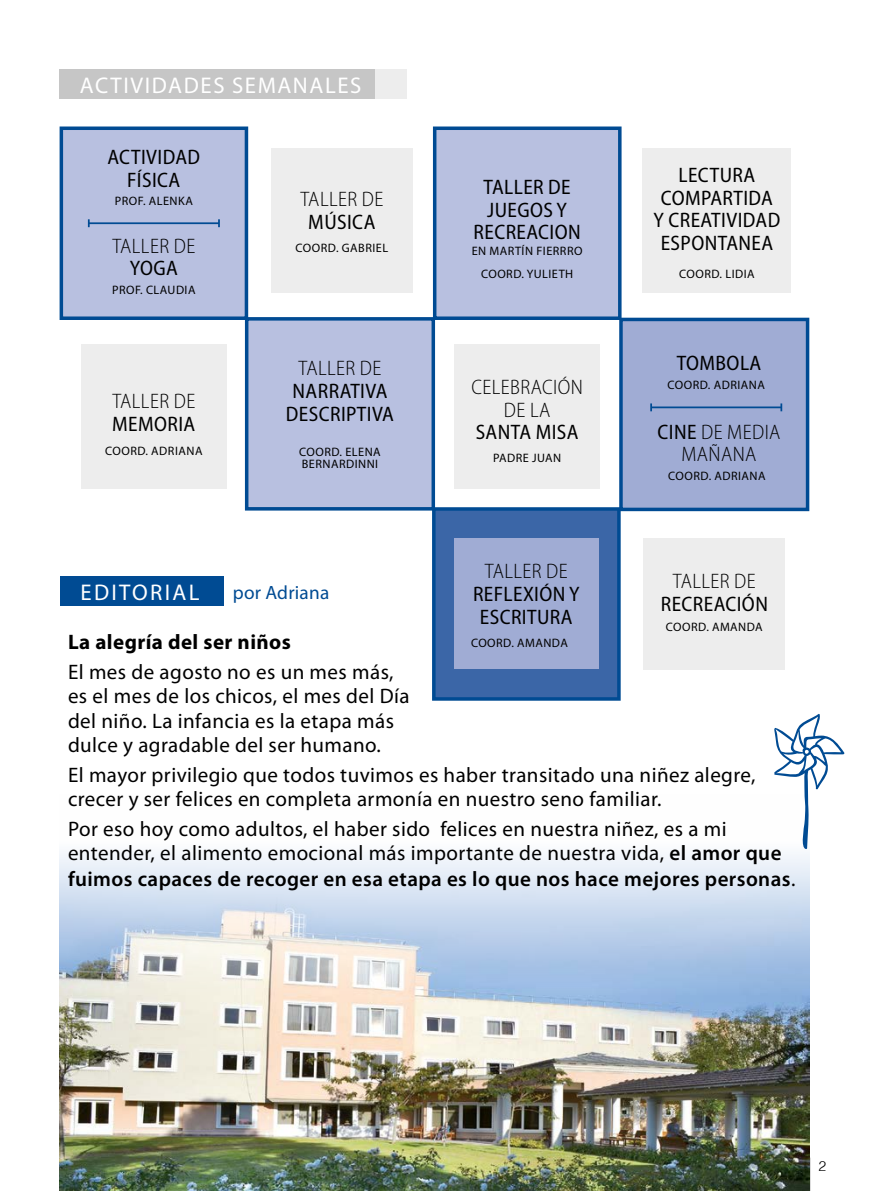
<style>
.page{position:relative;width:869px;height:1191px;background:#fff}
.page>*{position:absolute;margin:0;border:0;box-sizing:border-box;transform-origin:0 0}
.t1{font:22.75px "Myriad Pro";letter-spacing:.07em;color:#fff}
.t2{font:22.75px "Myriad Pro";letter-spacing:.1em;color:#fff}
.t3{font:21px/24.5px "Myriad Pro";letter-spacing:.02em;color:#000}
.t4{font:semi-condensed 21px/22.8px "Myriad Pro";letter-spacing:.02em;color:#000;text-align:center}
.t5{font:300 semi-condensed 21px/22.8px "Myriad Pro";letter-spacing:.02em;color:#000;text-align:center}
.t6{font:700 21px "Myriad Pro";letter-spacing:.02em;color:#000}
.t7{font:19.25px "Myriad Pro";letter-spacing:.01em;color:#004b93}
.t8{font:300 14px "Helvetica";color:#000}
.t9{font:12.25px/12.2px "Myriad Pro";letter-spacing:.04em;color:#000}
.s1{font-weight:400}
.s2{font-weight:600}
</style>
<div class="page">
<hr style="left:809px;top:1157px;width:1px;height:34px;background:#000">
<img style="left:59px;top:853px;width:750px;height:338px">
<div style="left:60px;top:69px;width:344px;height:30px;background:#c6c6c6"></div>
<div style="left:375px;top:69px;width:32px;height:30px;background:#ededed"></div>
<div style="left:60px;top:126px;width:188px;height:194px;background:#b8c0e0;border:4px solid #004b93"></div>
<div style="left:433px;top:126px;width:188px;height:194px;background:#b8c0e0;border:4px solid #004b93"></div>
<div style="left:432px;top:507px;width:188px;height:193px;background:#3b66a7;border:4px solid #004b93"></div>
<div style="left:245px;top:317px;width:190px;height:193px;background:#b8c0e0;border:4px solid #004b93"></div>
<div style="left:619px;top:318px;width:190px;height:193px;background:#a0acd4;border:4px solid #004b93"></div>
<div style="left:271px;top:148px;width:141px;height:145px;background:#ededed"></div>
<div style="left:643px;top:538px;width:141px;height:132px;background:#ededed"></div>
<div style="left:81px;top:344px;width:145px;height:145px;background:#ededed"></div>
<div style="left:454px;top:344px;width:145px;height:145px;background:#ededed"></div>
<div style="left:454px;top:538px;width:144px;height:131px;background:#a0acd4"></div>
<div style="left:642px;top:148px;width:149px;height:145px;background:#ededed"></div>
<hr style="left:650px;top:406px;width:131px;height:2px;background:#004b93">
<hr style="left:89px;top:222px;width:130px;height:2px;background:#004b93">
<svg style="left:88px;top:219px;width:2px;height:8px"></svg>
<svg style="left:218px;top:219px;width:2px;height:8px"></svg>
<div style="left:60px;top:576px;width:163px;height:30px;background:#004b93"></div>
<svg style="left:774px;top:714px;width:70px;height:135px"></svg>
<p class="t1" style="left:80px;top:71px;width:283px">ACTIVIDADES SEMANALES</p>
<p class="t4" style="left:107px;top:146px;width:94px">ACTIVIDAD<br>FÍSICA</p>
<p class="t4" style="left:473px;top:176px;width:109px">TALLER DE<br>JUEGOS Y<br>RECREACION</p>
<p class="t5" style="left:300px;top:188px;width:84px">TALLER DE</p>
<p class="t4" style="left:308px;top:211px;width:69px">MÚSICA</p>
<p class="t9" style="left:115px;top:195px;width:80px">PROF. ALENKA</p>
<p class="t5" style="left:112px;top:235px;width:84px">TALLER DE</p>
<p class="t9" style="left:471px;top:245px;width:112px">EN MARTÍN FIERRRO</p>
<p class="t4" style="left:130px;top:257px;width:49px">YOGA</p>
<p class="t9" style="left:295px;top:242px;width:94px">COORD. GABRIEL</p>
<p class="t9" style="left:481px;top:268px;width:94px">COORD. YULIETH</p>
<p class="t9" style="left:112px;top:283px;width:85px">PROF. CLAUDIA</p>
<p class="t5" style="left:112px;top:390px;width:84px">TALLER DE</p>
<p class="t4" style="left:112px;top:413px;width:85px">MEMORIA</p>
<p class="t9" style="left:105px;top:444px;width:99px">COORD. ADRIANA</p>
<p class="t5" style="left:298px;top:357px;width:84px">TALLER DE</p>
<p class="t4" style="left:286px;top:380px;width:110px">NARRATIVA<br>DESCRIPTIVA</p>
<p class="t9" style="left:299px;top:445px;width:83px">COORD. ELENA<br>BERNARDINNI</p>
<p class="t5" style="left:471px;top:376px;width:113px">CELEBRACIÓN<br>DE LA</p>
<p class="t4" style="left:475px;top:421px;width:104px">SANTA MISA</p>
<p class="t9" style="left:493px;top:452px;width:70px">PADRE JUAN</p>
<p class="t4" style="left:653px;top:164px;width:128px">LECTURA<br>COMPARTIDA<br>Y CREATIVIDAD<br>ESPONTANEA</p>
<p class="t9" style="left:679px;top:268px;width:77px">COORD. LIDIA</p>
<p class="t4" style="left:676px;top:352px;width:86px">TOMBOLA</p>
<p class="t9" style="left:667px;top:379px;width:99px">COORD. ADRIANA</p>
<p class="t5" style="left:657px;top:421px;width:124px"><span class="s1">CINE</span> DE MEDIA<br>MAÑANA</p>
<p class="t9" style="left:668px;top:469px;width:99px">COORD. ADRIANA</p>
<p class="t5" style="left:484px;top:560px;width:84px">TALLER DE</p>
<p class="t4" style="left:473px;top:583px;width:108px">REFLEXIÓN Y<br>ESCRITURA</p>
<p class="t9" style="left:471px;top:636px;width:98px">COORD. AMANDA</p>
<p class="t5" style="left:672px;top:570px;width:84px">TALLER DE</p>
<p class="t4" style="left:660px;top:593px;width:109px">RECREACIÓN</p>
<p class="t2" style="left:81px;top:578px;width:120px">EDITORIAL</p>
<p class="t6" style="left:68px;top:630px;width:224px">La alegría del ser niños</p>
<p class="t3" style="left:68px;top:659px;width:343px">El mes de agosto no es un mes más, es el mes de los chicos, el mes del Día del niño. La infancia es la etapa más dulce y agradable del ser humano.</p>
<p class="t3" style="left:68px;top:762px;width:688px">El mayor privilegio que todos tuvimos es haber transitado una niñez alegre, crecer y ser felices en completa armonía en nuestro seno familiar.</p>
<p class="t3" style="left:68px;top:815px;width:728px;line-height:25.4px">Por eso hoy como adultos, el haber sido felices en nuestra niñez, es a mi entender, el alimento emocional más importante de nuestra vida, <span class="s2">el amor que fuimos capaces de recoger en esa etapa es lo que nos hace mejores personas</span>.</p>
<p class="t7" style="left:233px;top:581px;width:98px">por Adriana</p>
<p class="t9" style="left:665px;top:620px;width:98px">COORD. AMANDA</p>
<p class="t8" style="left:818px;top:1157px;width:9px">2</p>
</div>
